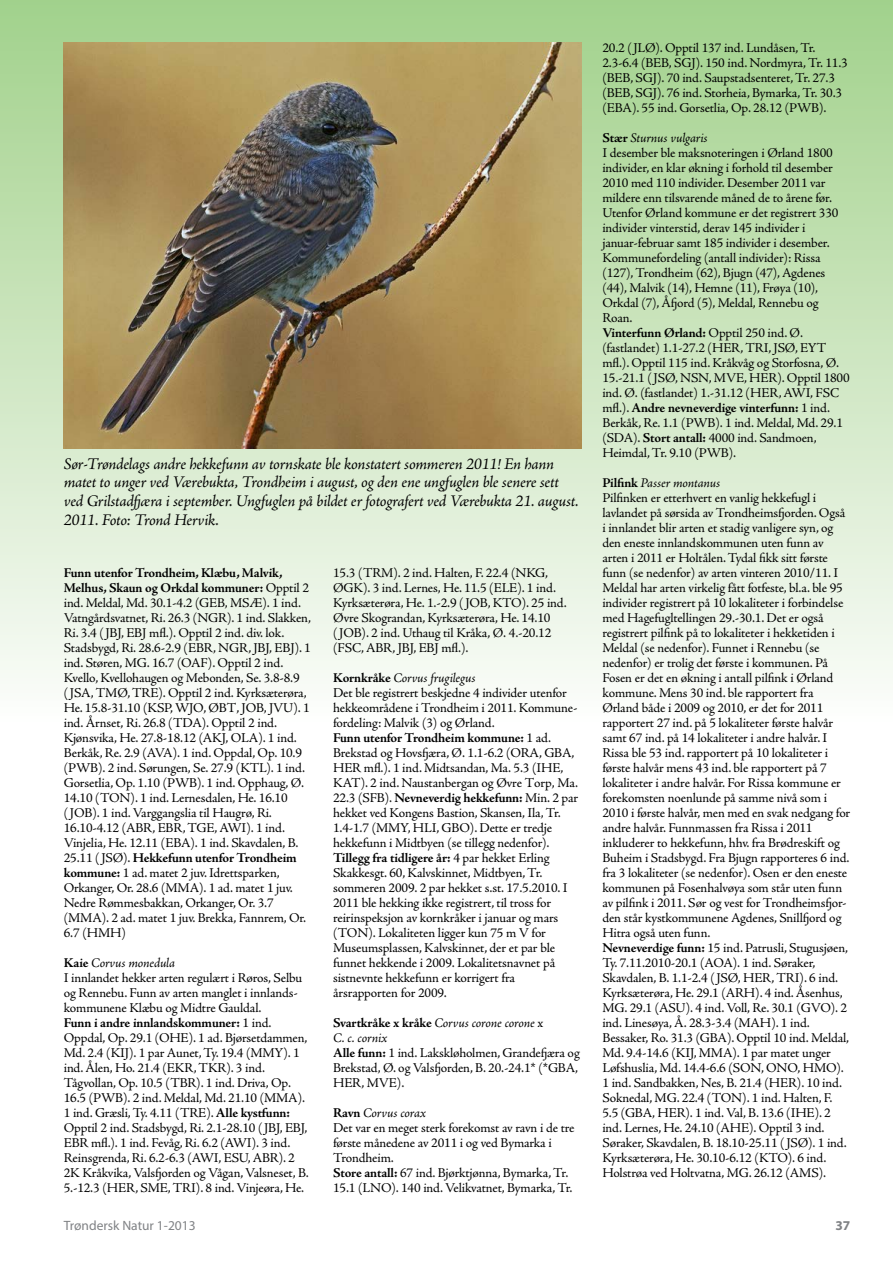
<style>
.page{position:relative;width:893px;height:1263px;background:#fff}
.page>*{position:absolute;margin:0;border:0;box-sizing:border-box;transform-origin:0 0}
.t1{font:italic 16.5px/18.8px "Adobe Jenson Pro";letter-spacing:-.02em;color:#000}
.t2{font:13.5px/15px "Adobe Jenson Pro";letter-spacing:-.01em;color:#000}
.t3{font:13.5px "Myriad Pro";color:#808285}
.t4{font:700 13.5px "Myriad Pro";color:#808285}
.s1{font-weight:700}
.s2{font-style:italic}
</style>
<div class="page">
<div style="left:0;top:0;width:893px;height:724px;background:linear-gradient(to bottom,#a1d08a,#fcfdfa)"></div>
<img style="left:64px;top:43px;width:517px;height:405px">
<p class="t1" style="left:64px;top:455px;width:516px">Sør-Trøndelags andre hekkefunn av tornskate ble konstatert sommeren 2011! En hann matet to unger ved Værebukta, Trondheim i august, og den ene ungfuglen ble senere sett ved Grilstadfjæra i september. Ungfuglen på bildet er fotografert ved Værebukta 21. august.<br>2011. Foto: Trond Hervik.</p>
<p class="t2" style="left:64px;top:566px;width:249px"><span class="s1">Funn utenfor Trondheim, Klæbu, Malvik, Melhus, Skaun og Orkdal kommuner:</span> Opptil 2 ind. Meldal, Md. 30.1-4.2 (GEB, MSÆ). 1 ind.<br>Vatngårdsvatnet, Ri. 26.3 (NGR). 1 ind. Slakken, Ri. 3.4 ( JBJ, EBJ mfl.). Opptil 2 ind. div. lok.<br>Stadsbygd, Ri. 28.6-2.9 (EBR, NGR, JBJ, EBJ). 1 ind. Støren, MG. 16.7 (OAF). Opptil 2 ind.<br>Kvello, Kvellohaugen og Mebonden, Se. 3.8-8.9<br>( JSA, TMØ, TRE). Opptil 2 ind. Kyrksæterøra, He. 15.8-31.10 (KSP, WJO, ØBT, JOB, JVU). 1 ind. Årnset, Ri. 26.8 (TDA). Opptil 2 ind.<br>Kjønsvika, He. 27.8-18.12 (AKJ, OLA). 1 ind.<br>Berkåk, Re. 2.9 (AVA). 1 ind. Oppdal, Op. 10.9 (PWB). 2 ind. Sørungen, Se. 27.9 (KTL). 1 ind.<br>Gorsetlia, Op. 1.10 (PWB). 1 ind. Opphaug, Ø.<br>14.10 (TON). 1 ind. Lernesdalen, He. 16.10<br>( JOB). 1 ind. Varggangslia til Haugrø, Ri.<br>16.10-4.12 (ABR, EBR, TGE, AWI). 1 ind.<br>Vinjelia, He. 12.11 (EBA). 1 ind. Skavdalen, B.<br>25.11 ( JSØ). <span class="s1">Hekkefunn utenfor Trondheim kommune:</span> 1 ad. matet 2 juv. Idrettsparken, Orkanger, Or. 28.6 (MMA). 1 ad. matet 1 juv.<br>Nedre Rømmesbakkan, Orkanger, Or. 3.7 (MMA). 2 ad. matet 1 juv. Brekka, Fannrem, Or.<br>6.7 (HMH)</p>
<p class="t2" style="left:64px;top:956px;width:246px"><span class="s1">Kaie</span> <span class="s2">Corvus monedula<br></span>I innlandet hekker arten regulært i Røros, Selbu og Rennebu. Funn av arten manglet i innlands&shy;kommunene Klæbu og Midtre Gauldal.<br><span class="s1">Funn i andre innlandskommuner:</span> 1 ind.<br>Oppdal, Op. 29.1 (OHE). 1 ad. Bjørsetdammen, Md. 2.4 (KIJ). 1 par Aunet, Ty. 19.4 (MMY). 1 ind. Ålen, Ho. 21.4 (EKR, TKR). 3 ind.<br>Tågvollan, Op. 10.5 (TBR). 1 ind. Driva, Op.<br>16.5 (PWB). 2 ind. Meldal, Md. 21.10 (MMA).<br>1 ind. Græsli, Ty. 4.11 (TRE). <span class="s1">Alle kystfunn:<br></span>Opptil 2 ind. Stadsbygd, Ri. 2.1-28.10 ( JBJ, EBJ, EBR mfl.). 1 ind. Fevåg, Ri. 6.2 (AWI). 3 ind.<br>Reinsgrenda, Ri. 6.2-6.3 (AWI, ESU, ABR). 2<br>2K Kråkvika, Valsfjorden og Vågan, Valsneset, B.<br>5.-12.3 (HER, SME, TRI). 8 ind. Vinjeøra, He.</p>
<p class="t2" style="left:333px;top:566px;width:235px">15.3 (TRM). 2 ind. Halten, F. 22.4 (NKG, ØGK). 3 ind. Lernes, He. 11.5 (ELE). 1 ind.<br>Kyrksæterøra, He. 1.-2.9 ( JOB, KTO). 25 ind.<br>Øvre Skograndan, Kyrksæterøra, He. 14.10<br>( JOB). 2 ind. Uthaug til Kråka, Ø. 4.-20.12 (FSC, ABR, JBJ, EBJ mfl.).</p>
<p class="t2" style="left:333px;top:671px;width:247px"><span class="s1">Kornkråke</span> <span class="s2">Corvus frugilegus<br></span>Det ble registrert beskjedne 4 individer utenfor hekkeområdene i Trondheim i 2011. Kommune&shy;fordeling: Malvik (3) og Ørland.<br><span class="s1">Funn utenfor Trondheim kommune:</span> 1 ad.<br>Brekstad og Hovsfjæra, Ø. 1.1-6.2 (ORA, GBA, HER mfl.). 1 ind. Midtsandan, Ma. 5.3 (IHE, KAT). 2 ind. Naustanbergan og Øvre Torp, Ma.<br>22.3 (SFB). <span class="s1">Nevneverdig hekkefunn:</span> Min. 2 par hekket ved Kongens Bastion, Skansen, Ila, Tr.<br>1.4-1.7 (MMY, HLI, GBO). Dette er tredje hekkefunn i Midtbyen (se tillegg nedenfor).<br><span class="s1">Tillegg fra tidligere år:</span> 4 par hekket Erling Skakkesgt. 60, Kalvskinnet, Midtbyen, Tr. sommeren 2009. 2 par hekket s.st. 17.5.2010. I 2011 ble hekking ikke registrert, til tross for reirinspeksjon av kornkråker i januar og mars (TON). Lokaliteten ligger kun 75 m V for Museumsplassen, Kalvskinnet, der et par ble funnet hekkende i 2009. Lokalitetsnavnet på sistnevnte hekkefunn er korrigert fra årsrapporten for 2009.</p>
<p class="t2" style="left:333px;top:1016px;width:248px"><span class="s1">Svartkråke x kråke</span> <span class="s2">Corvus corone corone</span> x<br><span class="s2">C. c. cornix<br></span><span class="s1">Alle funn:</span> 1 ind. Lakskløholmen, Grandefjæra og<br>Brekstad, Ø. og Valsfjorden, B. 20.-24.1* (*GBA,<br>HER, MVE).</p>
<p class="t2" style="left:333px;top:1106px;width:243px"><span class="s1">Ravn</span> <span class="s2">Corvus corax<br></span>Det var en meget sterk forekomst av ravn i de tre første månedene av 2011 i og ved Bymarka i Trondheim.<br><span class="s1">Store antall:</span> 67 ind. Bjørktjønna, Bymarka, Tr.<br>15.1 (LNO). 140 ind. Velikvatnet, Bymarka, Tr.</p>
<p class="t2" style="left:602px;top:41px;width:247px">20.2 ( JLØ). Opptil 137 ind. Lundåsen, Tr.<br>2.3-6.4 (BEB, SGJ). 150 ind. Nordmyra, Tr. 11.3 (BEB, SGJ). 70 ind. Saupstadsenteret, Tr. 27.3 (BEB, SGJ). 76 ind. Storheia, Bymarka, Tr. 30.3 (EBA). 55 ind. Gorsetlia, Op. 28.12 (PWB).</p>
<p class="t2" style="left:602px;top:131px;width:249px"><span class="s1">Stær</span> <span class="s2">Sturnus vulgaris<br></span>I desember ble maksnoteringen i Ørland 1800 individer, en klar økning i forhold til desember 2010 med 110 individer. Desember 2011 var mildere enn tilsvarende måned de to årene før.<br>Utenfor Ørland kommune er det registrert 330 individer vinterstid, derav 145 individer i januar-februar samt 185 individer i desember.<br>Kommunefordeling (antall individer): Rissa (127), Trondheim (62), Bjugn (47), Agdenes (44), Malvik (14), Hemne (11), Frøya (10), Orkdal (7), Åfjord (5), Meldal, Rennebu og Roan.<br><span class="s1">Vinterfunn Ørland:</span> Opptil 250 ind. Ø. (fastlandet) 1.1-27.2 (HER, TRI, JSØ, EYT mfl.). Opptil 115 ind. Kråkvåg og Storfosna, Ø.<br>15.-21.1 ( JSØ, NSN, MVE, HER). Opptil 1800 ind. Ø. (fastlandet) 1.-31.12 (HER, AWI, FSC mfl.). <span class="s1">Andre nevneverdige vinterfunn:</span> 1 ind.<br>Berkåk, Re. 1.1 (PWB). 1 ind. Meldal, Md. 29.1 (SDA). <span class="s1">Stort antall:</span> 4000 ind. Sandmoen, Heimdal, Tr. 9.10 (PWB).</p>
<p class="t2" style="left:602px;top:476px;width:249px"><span class="s1">Pilfink</span> <span class="s2">Passer montanus<br></span>Pilfinken er etterhvert en vanlig hekkefugl i lavlandet på sørsida av Trondheimsfjorden. Også i innlandet blir arten et stadig vanligere syn, og den eneste innlandskommunen uten funn av arten i 2011 er Holtålen. Tydal fikk sitt første funn (se nedenfor) av arten vinteren 2010/11. I Meldal har arten virkelig fått fotfeste, bl.a. ble 95 individer registrert på 10 lokaliteter i forbindelse med Hagefugltellingen 29.-30.1. Det er også registrert pilfink på to lokaliteter i hekketiden i Meldal (se nedenfor). Funnet i Rennebu (se nedenfor) er trolig det første i kommunen. På Fosen er det en økning i antall pilfink i Ørland kommune. Mens 30 ind. ble rapportert fra Ørland både i 2009 og 2010, er det for 2011 rapportert 27 ind. på 5 lokaliteter første halvår samt 67 ind. på 14 lokaliteter i andre halvår. I Rissa ble 53 ind. rapportert på 10 lokaliteter i første halvår mens 43 ind. ble rapportert på 7 lokaliteter i andre halvår. For Rissa kommune er forekomsten noenlunde på samme nivå som i 2010 i første halvår, men med en svak nedgang for andre halvår. Funnmassen fra Rissa i 2011 inkluderer to hekkefunn, hhv. fra Brødreskift og Buheim i Stadsbygd. Fra Bjugn rapporteres 6 ind. fra 3 lokaliteter (se nedenfor). Osen er den eneste kommunen på Fosenhalvøya som står uten funn av pilfink i 2011. Sør og vest for Trondheimsfjor&shy;den står kystkommunene Agdenes, Snillfjord og Hitra også uten funn.<br><span class="s1">Nevneverdige funn:</span> 15 ind. Patrusli, Stugusjøen, Ty. 7.11.2010-20.1 (AOA). 1 ind. Søraker, Skavdalen, B. 1.1-2.4 ( JSØ, HER, TRI). 6 ind.<br>Kyrksæterøra, He. 29.1 (ARH). 4 ind. Åsenhus, MG. 29.1 (ASU). 4 ind. Voll, Re. 30.1 (GVO). 2 ind. Linesøya, Å. 28.3-3.4 (MAH). 1 ind.<br>Bessaker, Ro. 31.3 (GBA). Opptil 10 ind. Meldal, Md. 9.4-14.6 (KIJ, MMA). 1 par matet unger Løfshuslia, Md. 14.4-6.6 (SON, ONO, HMO).<br>1 ind. Sandbakken, Nes, B. 21.4 (HER). 10 ind.<br>Soknedal, MG. 22.4 (TON). 1 ind. Halten, F.<br>5.5 (GBA, HER). 1 ind. Val, B. 13.6 (IHE). 2 ind. Lernes, He. 24.10 (AHE). Opptil 3 ind.<br>Søraker, Skavdalen, B. 18.10-25.11 ( JSØ). 1 ind.<br>Kyrksæterøra, He. 30.10-6.12 (KTO). 6 ind.<br>Holstrøa ved Holtvatna, MG. 26.12 (AMS).</p>
<p class="t3" style="left:64px;top:1217px;width:133px">Trøndersk Natur 1-2013</p>
<p class="t4" style="left:835px;top:1216px;width:16px">37</p>
</div>
